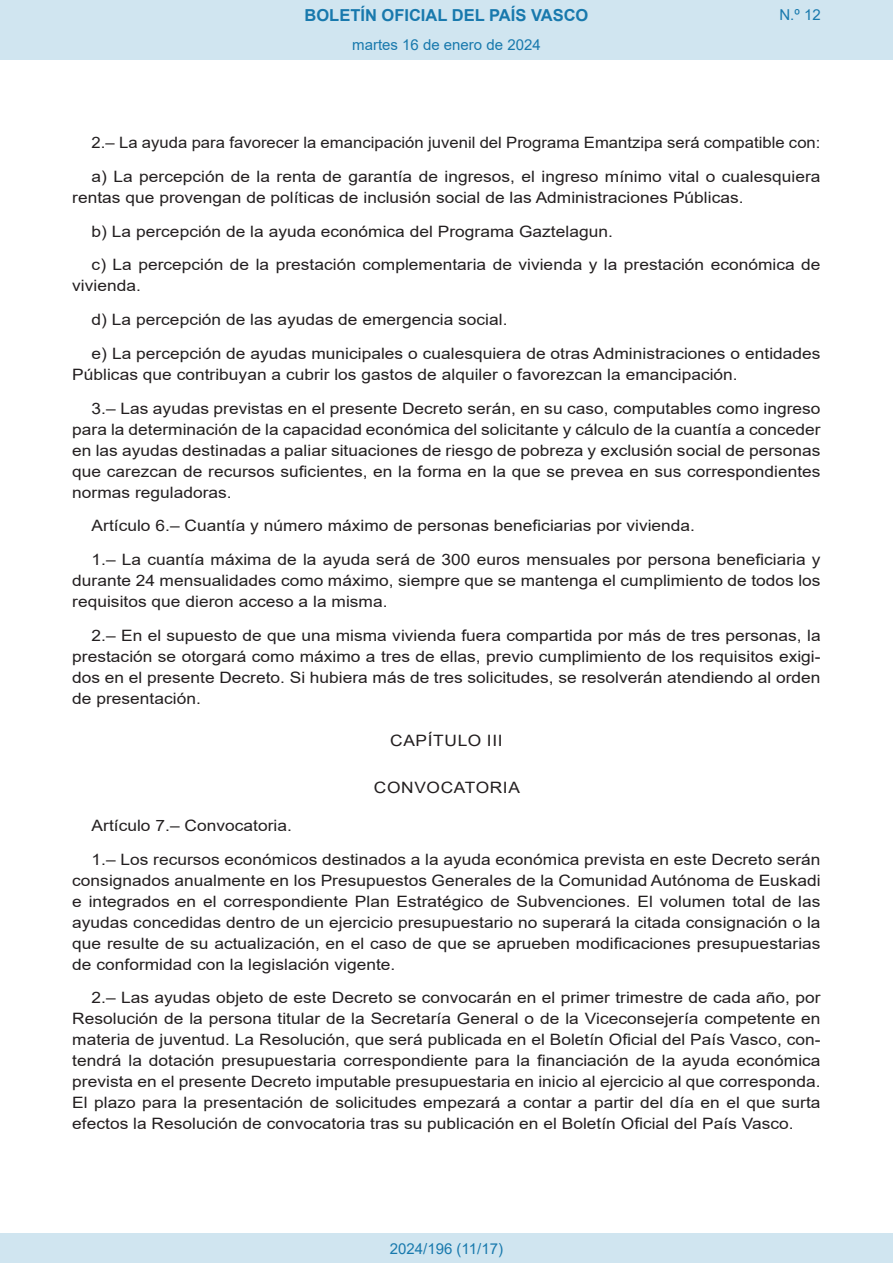
<style>
.page{position:relative;width:893px;height:1263px;background:#fff}
.page>*{position:absolute;margin:0;border:0;box-sizing:border-box;transform-origin:0 0}
.t1{font:700 16.5px "Arial";color:#1879ad}
.BOPVDetalle{font:15.6px/21px "Arial";color:#231f20;text-align:justify;scale:1.11 1}
.BOPVDetalle-2{font:15.6px "Arial";color:#231f20;scale:1.06 1}
.BOPVClave{font:15.6px "Arial";letter-spacing:.035em;color:#231f20;scale:1.11 1}
.Paginacion_Centro{font:15px "Arial";color:#1879ad}
</style>
<div class="page">
<div style="left:0;top:0;width:893px;height:60px;background:#d0e5f0"></div>
<div style="left:0;top:1233px;width:893px;height:30px;background:#d0e5f0"></div>
<p class="t1" style="left:305px;top:3px;width:285px">BOLETÍN OFICIAL DEL PAÍS VASCO</p>
<p class="Paginacion_Centro" style="left:352px;top:35px;width:190px">martes 16 de enero de 2024</p>
<p class="Paginacion_Centro" style="left:779px;top:5px;width:43px">N.º 12</p>
<p class="BOPVDetalle-2" style="left:92px;top:132px;width:689px">2.– La ayuda para favorecer la emancipación juvenil del Programa Emantzipa será compatible con:</p>
<p class="BOPVDetalle" style="left:72px;top:166px;width:676px;text-indent:19px">a) La percepción de la renta de garantía de ingresos, el ingreso mínimo vital o cualesquiera rentas que provengan de políticas de inclusión social de las Administraciones Públicas.</p>
<p class="BOPVDetalle" style="left:92px;top:221px;width:471px">b) La percepción de la ayuda económica del Programa Gaztelagun.</p>
<p class="BOPVDetalle" style="left:72px;top:254px;width:676px;text-indent:19px">c) La percepción de la prestación complementaria de vivienda y la prestación económica de vivienda.</p>
<p class="BOPVDetalle" style="left:92px;top:309px;width:376px">d) La percepción de las ayudas de emergencia social.</p>
<p class="BOPVDetalle" style="left:72px;top:343px;width:676px;text-indent:19px">e) La percepción de ayudas municipales o cualesquiera de otras Administraciones o entidades<br>Públicas que contribuyan a cubrir los gastos de alquiler o favorezcan la emancipación.</p>
<p class="BOPVDetalle" style="left:72px;top:398px;width:676px;text-indent:19px">3.– Las ayudas previstas en el presente Decreto serán, en su caso, computables como ingreso para la determinación de la capacidad económica del solicitante y cálculo de la cuantía a conceder en las ayudas destinadas a paliar situaciones de riesgo de pobreza y exclusión social de personas que carezcan de recursos suficientes, en la forma en la que se prevea en sus correspondientes normas reguladoras.</p>
<p class="BOPVDetalle" style="left:92px;top:515px;width:545px">Artículo 6.– Cuantía y número máximo de personas beneficiarias por vivienda.</p>
<p class="BOPVDetalle" style="left:72px;top:549px;width:676px;text-indent:19px">1.– La cuantía máxima de la ayuda será de 300 euros mensuales por persona beneficiaria y durante 24 mensualidades como máximo, siempre que se mantenga el cumplimiento de todos los requisitos que dieron acceso a la misma.</p>
<p class="BOPVDetalle" style="left:72px;top:625px;width:676px;text-indent:19px">2.– En el supuesto de que una misma vivienda fuera compartida por más de tres personas, la prestación se otorgará como máximo a tres de ellas, previo cumplimiento de los requisitos exigi&shy;dos en el presente Decreto. Si hubiera más de tres solicitudes, se resolverán atendiendo al orden de presentación.</p>
<p class="BOPVClave" style="left:390px;top:730px;width:103px">CAPÍTULO III</p>
<p class="BOPVClave" style="left:374px;top:776px;width:133px">CONVOCATORIA</p>
<p class="BOPVDetalle" style="left:92px;top:815px;width:182px">Artículo 7.– Convocatoria.</p>
<p class="BOPVDetalle" style="left:72px;top:848px;width:676px;text-indent:19px">1.– Los recursos económicos destinados a la ayuda económica prevista en este Decreto serán consignados anualmente en los Presupuestos Generales de la Comunidad Autónoma de Euskadi e integrados en el correspondiente Plan Estratégico de Subvenciones. El volumen total de las ayudas concedidas dentro de un ejercicio presupuestario no superará la citada consignación o la que resulte de su actualización, en el caso de que se aprueben modificaciones presupuestarias de conformidad con la legislación vigente.</p>
<p class="BOPVDetalle" style="left:72px;top:987px;width:676px;text-indent:19px">2.– Las ayudas objeto de este Decreto se convocarán en el primer trimestre de cada año, por Resolución de la persona titular de la Secretaría General o de la Viceconsejería competente en materia de juventud. La Resolución, que será publicada en el Boletín Oficial del País Vasco, con&shy;tendrá la dotación presupuestaria correspondiente para la financiación de la ayuda económica prevista en el presente Decreto imputable presupuestaria en inicio al ejercicio al que corresponda.<br>El plazo para la presentación de solicitudes empezará a contar a partir del día en el que surta efectos la Resolución de convocatoria tras su publicación en el Boletín Oficial del País Vasco.</p>
<p class="Paginacion_Centro" style="left:390px;top:1238px;width:115px">2024/196 (11/17)</p>
</div>
